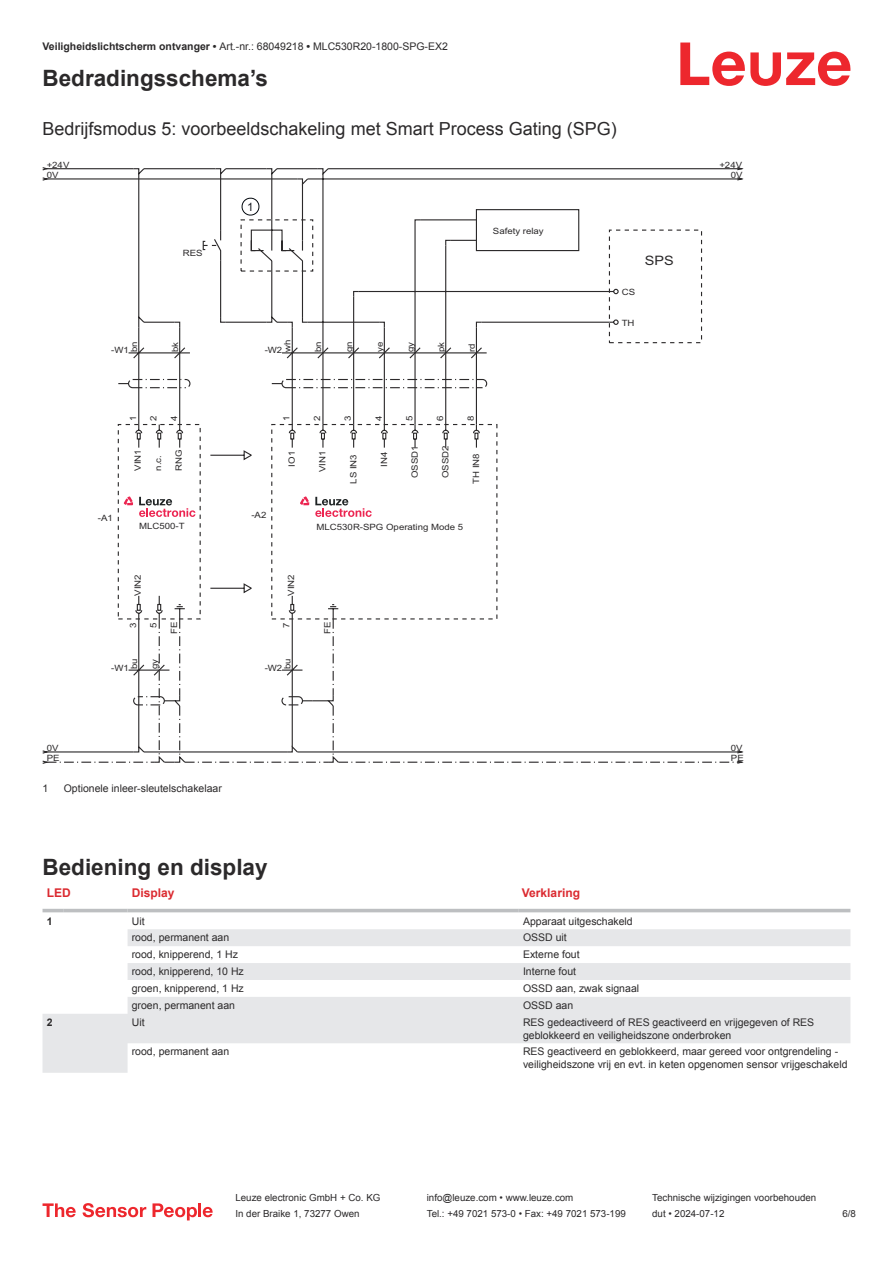
<style>
.page{position:relative;width:893px;height:1263px;background:#fff}
.page>*{position:absolute;margin:0;border:0;box-sizing:border-box;transform-origin:0 0}
.t1{font:700 22.5px "Arial";color:#2b292a}
.t2{font:18px "Arial";color:#2b292a}
.t3{font:13.05px "Arial";color:#2b292a;scale:1.11 1}
.t4{font:700 12px "Arial";color:#db2a30}
.t5{font:11.55px "Arial";color:#1c1d24}
.t6{font:10.5px/12.6px "Arial";color:#2b292a}
.t7{font:700 10.5px "Arial";color:#2b292a}
.t8{font:9.75px "Arial";color:#2b292a}
.t9{font:8.7px/10.2px "Arial";color:#2b292a;scale:1.11 1}
.s1{font-weight:700}
</style>
<div class="page">
<svg style="left:680px;top:43px;width:170px;height:43px"></svg>
<div style="left:43px;top:908px;width:807px;height:5px;background:#eceded"></div>
<svg style="left:43px;top:929px;width:807px;height:144px;fill:#e6e7e9"></svg>
<hr style="left:43px;top:909px;width:21px;height:3px;background:#bdbfc1">
<hr style="left:64px;top:909px;width:64px;height:3px;background:#bdbfc1">
<hr style="left:128px;top:909px;width:391px;height:3px;background:#bdbfc1">
<hr style="left:519px;top:909px;width:331px;height:3px;background:#bdbfc1">
<svg style="left:43px;top:1203px;width:33px;height:14px"></svg>
<svg style="left:83px;top:1203px;width:63px;height:14px"></svg>
<svg style="left:153px;top:1203px;width:44px;height:17px"></svg>
<hr style="left:198px;top:1203px;width:3px;height:14px;background:#ed272d">
<svg style="left:203px;top:1207px;width:10px;height:10px"></svg>
<svg style="left:43px;top:167px;width:701px;height:597px"></svg>
<p class="t6" style="left:43px;top:41px;width:407px"><span class="s1">Veiligheidslichtscherm ontvanger •</span> Art.-nr.: 68049218 <span class="s1">•</span> MLC530R20-1800-SPG-EX2</p>
<h1 class="t1" style="left:43px;top:70px;width:227px">Bedradingsschema’s</h1>
<h2 class="t2" style="left:43px;top:122px;width:576px">Bedrijfsmodus 5: voorbeeldschakeling met Smart Process Gating (SPG)</h2>
<p class="t9" style="left:47px;top:161px;width:22px">+24V<br>0V</p>
<p class="t9" style="left:719px;top:161px;width:23px;text-align:right">+24V<br>0V</p>
<p class="t9" style="left:183px;top:248px;width:19px">RES</p>
<p class="t5" style="left:247px;top:203px;width:8px">1</p>
<p class="t9" style="left:493px;top:226px;width:47px">Safety relay</p>
<p class="t9" style="left:111px;top:346px;width:17px">-W1</p>
<p class="t9" style="left:130px;top:352px;width:11px;rotate:-90deg">bn</p>
<p class="t9" style="left:171px;top:352px;width:11px;rotate:-90deg">bk</p>
<p class="t9" style="left:265px;top:346px;width:17px">-W2</p>
<p class="t9" style="left:283px;top:352px;width:13px;rotate:-90deg">wh</p>
<p class="t9" style="left:314px;top:352px;width:11px;rotate:-90deg">bn</p>
<p class="t9" style="left:345px;top:352px;width:11px;rotate:-90deg">gn</p>
<p class="t9" style="left:375px;top:352px;width:11px;rotate:-90deg">ye</p>
<p class="t9" style="left:406px;top:352px;width:11px;rotate:-90deg">gy</p>
<p class="t9" style="left:437px;top:352px;width:11px;rotate:-90deg">pk</p>
<p class="t9" style="left:467px;top:352px;width:9px;rotate:-90deg">rd</p>
<p class="t9" style="left:129px;top:421px;width:6px;rotate:-90deg">1</p>
<p class="t9" style="left:149px;top:421px;width:6px;rotate:-90deg">2</p>
<p class="t9" style="left:170px;top:421px;width:6px;rotate:-90deg">4</p>
<p class="t9" style="left:282px;top:421px;width:6px;rotate:-90deg">1</p>
<p class="t9" style="left:313px;top:421px;width:6px;rotate:-90deg">2</p>
<p class="t9" style="left:344px;top:421px;width:6px;rotate:-90deg">3</p>
<p class="t9" style="left:374px;top:421px;width:6px;rotate:-90deg">4</p>
<p class="t9" style="left:405px;top:421px;width:6px;rotate:-90deg">5</p>
<p class="t9" style="left:436px;top:421px;width:6px;rotate:-90deg">6</p>
<p class="t9" style="left:466px;top:421px;width:6px;rotate:-90deg">8</p>
<p class="t9" style="left:133px;top:471px;width:21px;rotate:-90deg">VIN1</p>
<p class="t9" style="left:154px;top:471px;width:15px;rotate:-90deg">n.c.</p>
<p class="t9" style="left:174px;top:471px;width:21px;rotate:-90deg">RNG</p>
<p class="t9" style="left:288px;top:466px;width:15px;rotate:-90deg">IO1</p>
<p class="t9" style="left:318px;top:472px;width:21px;rotate:-90deg">VIN1</p>
<p class="t9" style="left:349px;top:484px;width:28px;rotate:-90deg">LS IN3</p>
<p class="t9" style="left:380px;top:466px;width:15px;rotate:-90deg">IN4</p>
<p class="t9" style="left:410px;top:478px;width:31px;rotate:-90deg">OSSD1</p>
<p class="t9" style="left:441px;top:478px;width:31px;rotate:-90deg">OSSD2</p>
<p class="t9" style="left:472px;top:484px;width:29px;rotate:-90deg">TH IN8</p>
<p class="t9" style="left:98px;top:514px;width:15px">-A1</p>
<p class="t9" style="left:139px;top:522px;width:42px">MLC500-T</p>
<p class="t9" style="left:251px;top:511px;width:15px">-A2</p>
<p class="t9" style="left:317px;top:523px;width:134px">MLC530R-SPG Operating Mode 5</p>
<p class="t9" style="left:133px;top:596px;width:21px;rotate:-90deg">VIN2</p>
<p class="t9" style="left:129px;top:628px;width:6px;rotate:-90deg">3</p>
<p class="t9" style="left:149px;top:628px;width:6px;rotate:-90deg">5</p>
<p class="t9" style="left:170px;top:633px;width:13px;rotate:-90deg">FE</p>
<p class="t9" style="left:287px;top:596px;width:21px;rotate:-90deg">VIN2</p>
<p class="t9" style="left:282px;top:628px;width:6px;rotate:-90deg">7</p>
<p class="t9" style="left:323px;top:633px;width:13px;rotate:-90deg">FE</p>
<p class="t9" style="left:111px;top:663px;width:17px">-W1</p>
<p class="t9" style="left:130px;top:669px;width:11px;rotate:-90deg">bu</p>
<p class="t9" style="left:150px;top:669px;width:11px;rotate:-90deg">gy</p>
<p class="t9" style="left:265px;top:663px;width:17px">-W2</p>
<p class="t9" style="left:283px;top:669px;width:11px;rotate:-90deg">bu</p>
<p class="t9" style="left:622px;top:288px;width:14px">CS</p>
<p class="t9" style="left:622px;top:318px;width:13px">TH</p>
<p class="t3" style="left:645px;top:255px;width:28px">SPS</p>
<p class="t9" style="left:47px;top:744px;width:13px">0V<br>PE</p>
<p class="t9" style="left:731px;top:744px;width:13px">0V<br>PE</p>
<p class="t6" style="left:43px;top:783px;width:7px">1</p>
<p class="t6" style="left:64px;top:783px;width:160px">Optionele inleer-sleutelschakelaar</p>
<h1 class="t1" style="left:43px;top:858px;width:227px">Bediening en display</h1>
<p class="t4" style="left:47px;top:888px;width:25px">LED</p>
<p class="t4" style="left:132px;top:888px;width:44px">Display</p>
<p class="t4" style="left:522px;top:888px;width:60px">Verklaring</p>
<p class="t7" style="left:47px;top:917px;width:7px">1</p>
<p class="t6" style="left:132px;top:915px;width:14px">Uit</p>
<p class="t6" style="left:523px;top:915px;width:111px">Apparaat uitgeschakeld</p>
<p class="t6" style="left:132px;top:932px;width:99px">rood, permanent aan</p>
<p class="t6" style="left:523px;top:932px;width:45px">OSSD uit</p>
<p class="t6" style="left:132px;top:949px;width:108px">rood, knipperend, 1 Hz</p>
<p class="t6" style="left:523px;top:949px;width:58px">Externe fout</p>
<p class="t6" style="left:132px;top:966px;width:114px">rood, knipperend, 10 Hz</p>
<p class="t6" style="left:523px;top:966px;width:55px">Interne fout</p>
<p class="t6" style="left:132px;top:983px;width:114px">groen, knipperend, 1 Hz</p>
<p class="t6" style="left:523px;top:983px;width:118px">OSSD aan, zwak signaal</p>
<p class="t6" style="left:132px;top:1000px;width:105px">groen, permanent aan</p>
<p class="t6" style="left:523px;top:1000px;width:52px">OSSD aan</p>
<p class="t7" style="left:47px;top:1018px;width:7px">2</p>
<p class="t6" style="left:132px;top:1017px;width:14px">Uit</p>
<p class="t6" style="left:523px;top:1017px;width:293px">RES gedeactiveerd of RES geactiveerd en vrijgegeven of RES geblokkeerd en veiligheidszone onderbroken</p>
<p class="t6" style="left:132px;top:1046px;width:99px">rood, permanent aan</p>
<p class="t6" style="left:523px;top:1046px;width:326px">RES geactiveerd en geblokkeerd, maar gereed voor ontgrendeling - veiligheidszone vrij en evt. in keten opgenomen sensor vrijgeschakeld</p>
<p class="t8" style="left:235px;top:1194px;width:146px">Leuze electronic GmbH + Co. KG</p>
<p class="t8" style="left:427px;top:1194px;width:148px">info@leuze.com • www.leuze.com</p>
<p class="t8" style="left:652px;top:1194px;width:166px">Technische wijzigingen voorbehouden</p>
<p class="t8" style="left:235px;top:1210px;width:126px">In der Braike 1, 73277 Owen</p>
<p class="t8" style="left:427px;top:1210px;width:201px">Tel.: +49 7021 573-0 • Fax: +49 7021 573-199</p>
<p class="t8" style="left:652px;top:1210px;width:74px">dut • 2024-07-12</p>
<p class="t8" style="left:842px;top:1210px;width:15px">6 /8</p>
</div>
